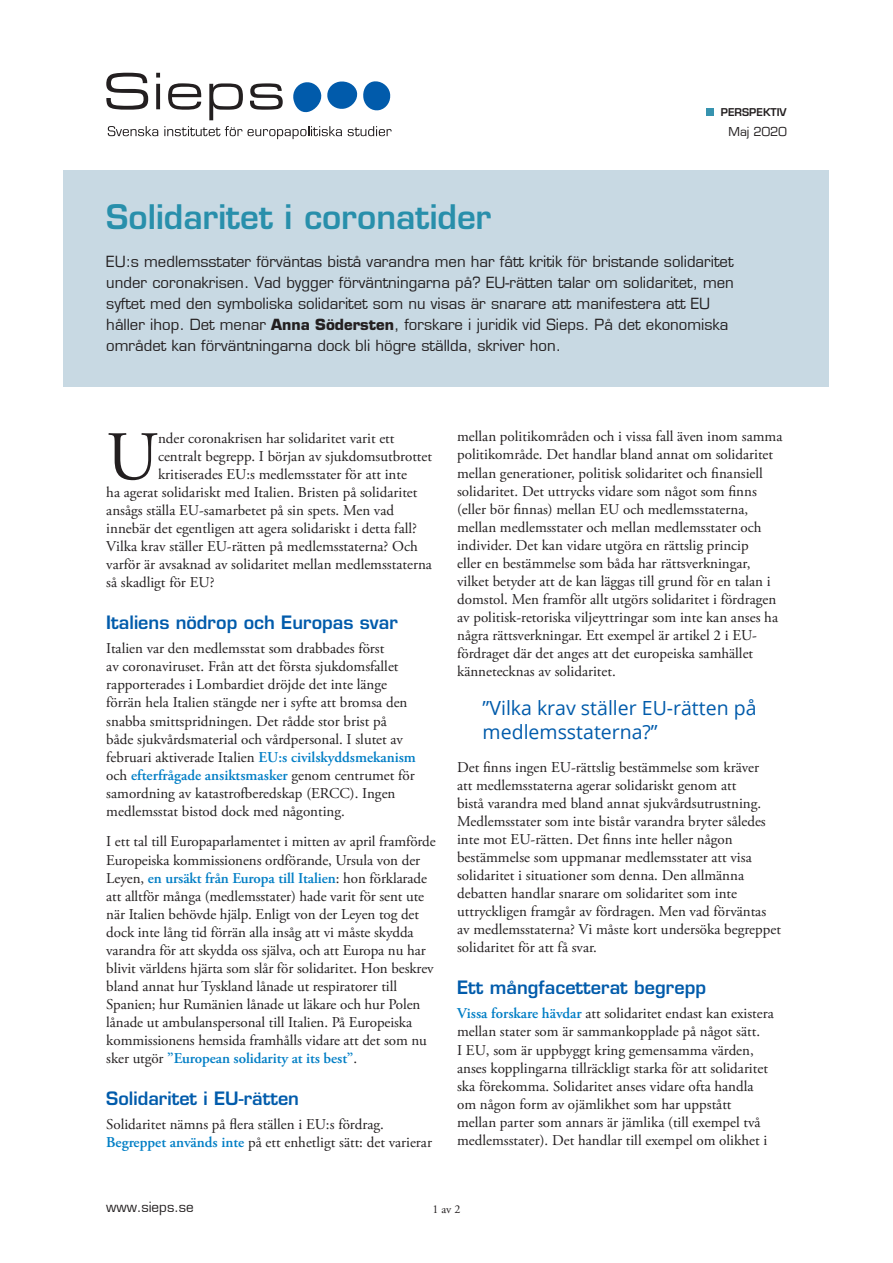
<style>
.page{position:relative;width:893px;height:1263px;background:#fff}
.page>*{position:absolute;margin:0;border:0;box-sizing:border-box;transform-origin:0 0}
.t1{font:69.3px "Adobe Garamond Pro";color:#231f20}
.t2{font:600 33px "Eurostile LT Std";color:#288fab}
.t3{font:19.5px/24px "Open Sans";color:#015bab}
.t4{font:600 18px "Eurostile LT Std";color:#015bab}
.t5{font:15px/18px "Adobe Garamond Pro";color:#231f20}
.t6{font:15px/21px "Eurostile";color:#231f20}
.t7{font:13.5px "Eurostile";color:#231f20}
.t8{font:12px "Eurostile";color:#231f20}
.t9{font:12px "Adobe Garamond Pro";color:#231f20}
.t10{font:600 10.5px "Eurostile LT Std";color:#231f20}
.s1{font-weight:700}
.s2{font-weight:600;color:#007ec5}
</style>
<div class="page">
<div style="left:706px;top:109px;width:7px;height:7px;background:#3793af"></div>
<div style="left:64px;top:170px;width:765px;height:217px;background:#c8d9e3"></div>
<svg style="left:108px;top:126px;width:50px;height:10px"></svg>
<svg style="left:164px;top:126px;width:178px;height:13px"></svg>
<svg style="left:348px;top:126px;width:44px;height:10px"></svg>
<svg style="left:106px;top:73px;width:42px;height:37px"></svg>
<svg style="left:156px;top:84px;width:4px;height:25px"></svg>
<svg style="left:156px;top:73px;width:4px;height:5px"></svg>
<svg style="left:168px;top:83px;width:33px;height:27px"></svg>
<svg style="left:209px;top:83px;width:34px;height:37px"></svg>
<svg style="left:250px;top:83px;width:33px;height:27px"></svg>
<svg style="left:293px;top:81px;width:98px;height:32px"></svg>
<p class="t10" style="left:721px;top:106px;width:67px">PERSPEKTIV</p>
<p class="t8" style="left:728px;top:124px;width:60px">Maj 2020</p>
<h2 class="t2" style="left:106px;top:196px;width:387px">Solidaritet i coronatider</h2>
<p class="t6" style="left:106px;top:251px;width:629px">EU:s medlemsstater förväntas bistå varandra men har fått kritik för bristande solidaritet under coronakrisen. Vad bygger förväntningarna på? EU-rätten talar om solidaritet, men syftet med den symboliska solidaritet som nu visas är snarare att manifestera att EU håller ihop. Det menar <span class="s1">Anna Södersten</span>, forskare i juridik vid Sieps. På det ekonomiska området kan förväntningarna dock bli högre ställda, skriver hon.</p>
<h1 class="t1" style="left:106px;top:415px;width:53px">U</h1>
<p class="t5" style="left:158px;top:430px;width:238px">nder coronakrisen har solidaritet varit ett</p>
<p class="t5" style="left:158px;top:448px;width:276px">centralt begrepp. I början av sjukdomsutbrottet</p>
<p class="t5" style="left:158px;top:466px;width:250px">kritiserades EU:s medlemsstater för att inte</p>
<p class="t5" style="left:106px;top:484px;width:313px">ha agerat solidariskt med Italien. Bristen på solidaritet</p>
<p class="t5" style="left:106px;top:502px;width:289px">ansågs ställa EU-samarbetet på sin spets. Men vad</p>
<p class="t5" style="left:106px;top:520px;width:312px">innebär det egentligen att agera solidariskt i detta fall?</p>
<p class="t5" style="left:106px;top:538px;width:313px">Vilka krav ställer EU-rätten på medlemsstaterna? Och</p>
<p class="t5" style="left:106px;top:556px;width:327px">varför är avsaknad av solidaritet mellan medlemsstaterna</p>
<p class="t5" style="left:106px;top:574px;width:110px">så skadligt för EU?</p>
<p class="t4" style="left:106px;top:611px;width:293px">Italiens nödrop och Europas svar</p>
<p class="t5" style="left:106px;top:640px;width:311px">Italien var den medlemsstat som drabbades först<br>av coronaviruset. Från att det första sjukdomsfallet rapporterades i Lombardiet dröjde det inte länge förrän hela Italien stängde ner i syfte att bromsa den snabba smittspridningen. Det rådde stor brist på både sjukvårdsmaterial och vårdpersonal. I slutet av februari aktiverade Italien <span class="s2">EU:s civilskyddsmekanism </span>och <span class="s2">efterfrågade ansiktsmasker</span> genom centrumet för samordning av katastrofberedskap (ERCC). Ingen medlemsstat bistod dock med någonting.</p>
<p class="t5" style="left:106px;top:833px;width:331px">I ett tal till Europaparlamentet i mitten av april framförde Europeiska kommissionens ordförande, Ursula von der Leyen, <span class="s2">en ursäkt från Europa till Italien</span>: hon förklarade att alltför många (medlemsstater) hade varit för sent ute när Italien behövde hjälp. Enligt von der Leyen tog det dock inte lång tid förrän alla insåg att vi måste skydda varandra för att skydda oss själva, och att Europa nu har blivit världens hjärta som slår för solidaritet. Hon beskrev bland annat hur Tyskland lånade ut respiratorer till Spanien; hur Rumänien lånade ut läkare och hur Polen lånade ut ambulanspersonal till Italien. På Europeiska kommissionens hemsida framhålls vidare att det som nu sker utgör <span class="s2">”European solidarity at its best”</span>.</p>
<p class="t4" style="left:106px;top:1087px;width:194px">Solidaritet i EU-rätten</p>
<p class="t5" style="left:106px;top:1116px;width:327px">Solidaritet nämns på flera ställen i EU:s fördrag.<br><span class="s2">Begreppet används inte</span> på ett enhetligt sätt: det varierar</p>
<p class="t5" style="left:457px;top:428px;width:327px">mellan politikområden och i vissa fall även inom samma politikområde. Det handlar bland annat om solidaritet mellan generationer, politisk solidaritet och finansiell solidaritet. Det uttrycks vidare som något som finns (eller bör finnas) mellan EU och medlemsstaterna, mellan medlemsstater och mellan medlemsstater och individer. Det kan vidare utgöra en rättslig princip<br>eller en bestämmelse som båda har rättsverkningar, vilket betyder att de kan läggas till grund för en talan i domstol. Men framför allt utgörs solidaritet i fördragen av politisk-retoriska viljeyttringar som inte kan anses ha några rättsverkningar. Ett exempel är artikel 2 i EU&shy;fördraget där det anges att det europeiska samhället kännetecknas av solidaritet.</p>
<h3 class="t3" style="left:483px;top:695px;width:275px">”Vilka krav ställer EU-rätten på medlemsstaterna?”</h3>
<p class="t5" style="left:457px;top:759px;width:325px">Det finns ingen EU-rättslig bestämmelse som kräver<br>att medlemsstaterna agerar solidariskt genom att<br>bistå varandra med bland annat sjukvårdsutrustning.<br>Medlemsstater som inte bistår varandra bryter således inte mot EU-rätten. Det finns inte heller någon bestämmelse som uppmanar medlemsstater att visa solidaritet i situationer som denna. Den allmänna debatten handlar snarare om solidaritet som inte uttryckligen framgår av fördragen. Men vad förväntas av medlemsstaterna? Vi måste kort undersöka begreppet solidaritet för att få svar.</p>
<p class="t4" style="left:457px;top:976px;width:251px">Ett mångfacetterat begrepp</p>
<p class="t5" style="left:457px;top:1005px;width:318px"><span class="s2">Vissa forskare hävdar</span> att solidaritet endast kan existera mellan stater som är sammankopplade på något sätt.<br>I EU, som är uppbyggt kring gemensamma värden, anses kopplingarna tillräckligt starka för att solidaritet ska förekomma. Solidaritet anses vidare ofta handla om någon form av ojämlikhet som har uppstått mellan parter som annars är jämlika (till exempel två medlemsstater). Det handlar till exempel om olikhet i</p>
<p class="t7" style="left:106px;top:1199px;width:89px">www.sieps.se</p>
<p class="t9" style="left:432px;top:1202px;width:30px">1 av 2</p>
</div>
